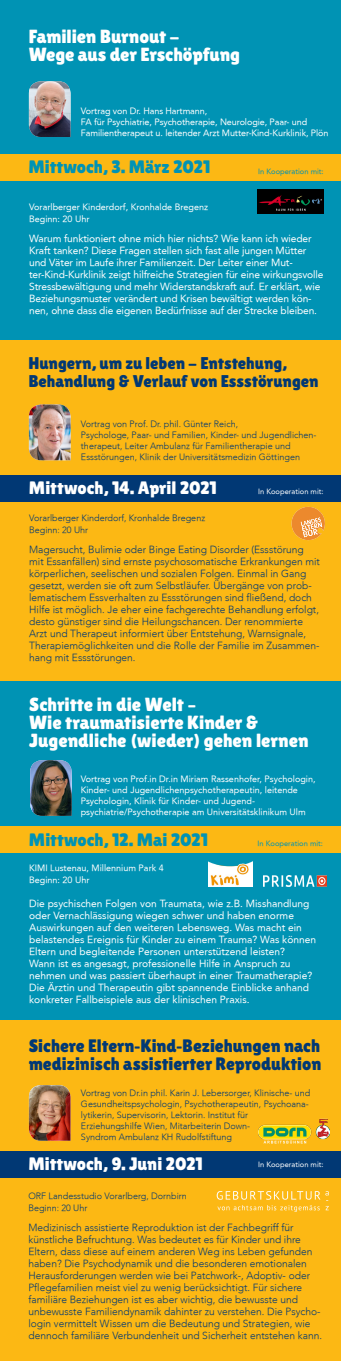
<style>
.page{position:relative;width:341px;height:1361px;background:#fff}
.page>*{position:absolute;margin:0;border:0;box-sizing:border-box;transform-origin:0 0}
.t1{font:19px/18px "Lilita One";color:#fff}
.t2{font:18px/18px "Lilita One";color:#013874}
.t3{font:18px "Lilita One";color:#fff}
.t4{font:18px "Lilita One";color:#0093b4}
.t5{font:17px/18px "Lilita One";color:#013874}
.t6{font:300 10.2px/12px "Avenir";color:#013874}
.t7{font:10.2px/12.1px "Avenir";color:#fff}
.t8{font:300 9px/11px "Avenir";color:#013874}
.t9{font:9px/11px "Avenir";color:#fff}
.t10{font:7.5px "Avenir";color:#0093b4}
.t11{font:7.5px "Avenir";color:#fff}
</style>
<div class="page">
<div style="left:0;top:680px;width:340px;height:340px;background:#0093b4"></div>
<div style="left:0;top:0;width:340px;height:340px;background:#0093b4"></div>
<div style="left:0;top:1020px;width:340px;height:341px;background:#fcb814"></div>
<div style="left:0;top:340px;width:340px;height:340px;background:#fcb814"></div>
<img style="left:29px;top:81px;width:41px;height:56px">
<img style="left:29px;top:1085px;width:41px;height:55px">
<img style="left:29px;top:404px;width:41px;height:56px">
<div style="left:0;top:826px;width:340px;height:26px;background:#fcb814"></div>
<div style="left:0;top:154px;width:340px;height:27px;background:#fcb814"></div>
<div style="left:0;top:1151px;width:340px;height:26px;background:#013874"></div>
<div style="left:0;top:475px;width:340px;height:26px;background:#013874"></div>
<img style="left:257px;top:189px;width:66px;height:24px">
<img style="left:208px;top:861px;width:44px;height:25px">
<img style="left:263px;top:875px;width:62px;height:11px">
<img style="left:30px;top:760px;width:42px;height:56px">
<img style="left:258px;top:1118px;width:70px;height:26px">
<svg style="left:216px;top:1191px;width:112px;height:21px"></svg>
<svg style="left:291px;top:507px;width:33px;height:33px"></svg>
<h1 class="t1" style="left:29px;top:28px;width:212px">Familien Burnout -<br>Wege aus der erschöpfung</h1>
<p class="t9" style="left:81px;top:106px;width:248px">Vortrag von Dr. Hans Hartmann,<br>FA für Psychiatrie, Psychotherapie, Neurologie, Paar- und<br>Familientherapeut u. leitender Arzt Mutter-Kind-Kurklinik, Plön</p>
<h2 class="t4" style="left:28px;top:157px;width:183px">Mittwoch, 3. März 2021</h2>
<p class="t10" style="left:258px;top:167px;width:67px">In Kooperation mit:</p>
<p class="t9" style="left:29px;top:201px;width:180px;line-height:12px">Vorarlberger Kinderdorf, Kronhalde Bregenz<br>Beginn: 20 Uhr</p>
<p class="t7" style="left:29px;top:232px;width:295px">Warum funktioniert ohne mich hier nichts? Wie kann ich wieder Kraft tanken? Diese Fragen stellen sich fast alle jungen Mütter und Väter im Laufe ihrer Familienzeit. Der Leiter einer Mut&shy;ter-Kind-Kurklinik zeigt hilfreiche Strategien für eine wirkungsvolle Stressbewältigung und mehr Widerstandskraft auf. Er erklärt, wie Beziehungsmuster verändert und Krisen bewältigt werden kön&shy;nen, ohne dass die eigenen Bedürfnisse auf der Strecke bleiben.</p>
<h3 class="t5" style="left:28px;top:353px;width:291px">hungern, um zu leben - entstehung,<br>Behandlung &amp; verlauf von essstörungen</h3>
<p class="t8" style="left:81px;top:418px;width:237px">Vortrag von prof. Dr. phil. Günter Reich,<br>psychologe, paar- und Familien, Kinder- und Jugendlichen&shy;therapeut, Leiter Ambulanz für Familientherapie und Essstörungen, Klinik der Universitätsmedizin Göttingen</p>
<h2 class="t3" style="left:29px;top:477px;width:189px">Mittwoch, 14. april 2021</h2>
<p class="t11" style="left:258px;top:487px;width:67px">In Kooperation mit:</p>
<p class="t8" style="left:29px;top:512px;width:177px;line-height:12px">Vorarlberger Kinderdorf, Kronhalde Bregenz<br>Beginn: 20 Uhr</p>
<p class="t6" style="left:29px;top:543px;width:292px">Magersucht, Bulimie oder Binge Eating Disorder (Essstörung mit Essanfällen) sind ernste psychosomatische Erkrankungen mit körperlichen, seelischen und sozialen Folgen. Einmal in Gang gesetzt, werden sie oft zum Selbstläufer. Übergänge von prob&shy;lematischem Essverhalten zu Essstörungen sind fließend, doch Hilfe ist möglich. Je eher eine fachgerechte Behandlung erfolgt, desto günstiger sind die Heilungschancen. Der renommierte Arzt und Therapeut informiert über Entstehung, Warnsignale, Therapiemöglichkeiten und die Rolle der Familie im Zusammen&shy;hang mit Essstörungen.</p>
<h1 class="t1" style="left:29px;top:695px;width:280px">schritte in die Welt –<br>Wie traumatisierte Kinder &amp;<br>Jugendliche (wieder) gehen lernen</h1>
<p class="t9" style="left:81px;top:773px;width:236px">Vortrag von Prof.in Dr.in Miriam Rassenhofer, Psychologin, Kinder- und Jugendlichenpsychotherapeutin, leitende Psychologin, Klinik für Kinder- und Jugend&shy;psychiatrie/Psychotherapie am Universitätsklinikum Ulm</p>
<h2 class="t4" style="left:29px;top:829px;width:180px">Mittwoch, 12. Mai 2021</h2>
<p class="t10" style="left:257px;top:839px;width:67px">In Kooperation mit:</p>
<p class="t9" style="left:29px;top:861px;width:136px;line-height:12px">KIMI Lustenau, Millennium Park 4<br>Beginn: 20 Uhr</p>
<p class="t7" style="left:29px;top:897px;width:288px">Die psychischen Folgen von Traumata, wie z.B. Misshandlung oder Vernachlässigung wiegen schwer und haben enorme Auswirkungen auf den weiteren Lebensweg. Was macht ein belastendes Ereignis für Kinder zu einem Trauma? Was können Eltern und begleitende Personen unterstützend leisten?<br>Wann ist es angesagt, professionelle Hilfe in Anspruch zu nehmen und was passiert überhaupt in einer Traumatherapie?<br>Die Ärztin und Therapeutin gibt spannende Einblicke anhand konkreter Fallbeispiele aus der klinischen Praxis.</p>
<h2 class="t2" style="left:29px;top:1037px;width:293px">sichere eltern-Kind-Beziehungen nach medizinisch assistierter reproduktion</h2>
<p class="t8" style="left:81px;top:1088px;width:230px">Vortrag von Dr.in phil. Karin J. Lebersorger, Klinische- und Gesundheitspsychologin, psychotherapeutin, psychoana&shy;lytikerin, Supervisorin, Lektorin. institut für Erziehungshilfe Wien, Mitarbeiterin Down-<br>Syndrom Ambulanz KH Rudolfstiftung</p>
<h2 class="t3" style="left:28px;top:1153px;width:176px">Mittwoch, 9. Juni 2021</h2>
<p class="t11" style="left:258px;top:1159px;width:67px">In Kooperation mit:</p>
<p class="t8" style="left:28px;top:1190px;width:160px;line-height:12px">ORF Landesstudio Vorarlberg, Dornbirn<br>Beginn: 20 Uhr</p>
<p class="t6" style="left:28px;top:1221px;width:295px">Medizinisch assistierte Reproduktion ist der Fachbegriff für künstliche Befruchtung. Was bedeutet es für Kinder und ihre Eltern, dass diese auf einem anderen Weg ins Leben gefunden haben? Die psychodynamik und die besonderen emotionalen Herausforderungen werden wie bei patchwork-, Adoptiv- oder pflegefamilien meist viel zu wenig berücksichtigt. Für sichere familiäre Beziehungen ist es aber wichtig, die bewusste und unbewusste Familiendynamik dahinter zu verstehen. Die psycho&shy;login vermittelt Wissen um die Bedeutung und Strategien, wie dennoch familiäre Verbundenheit und Sicherheit entstehen kann.</p>
</div>
